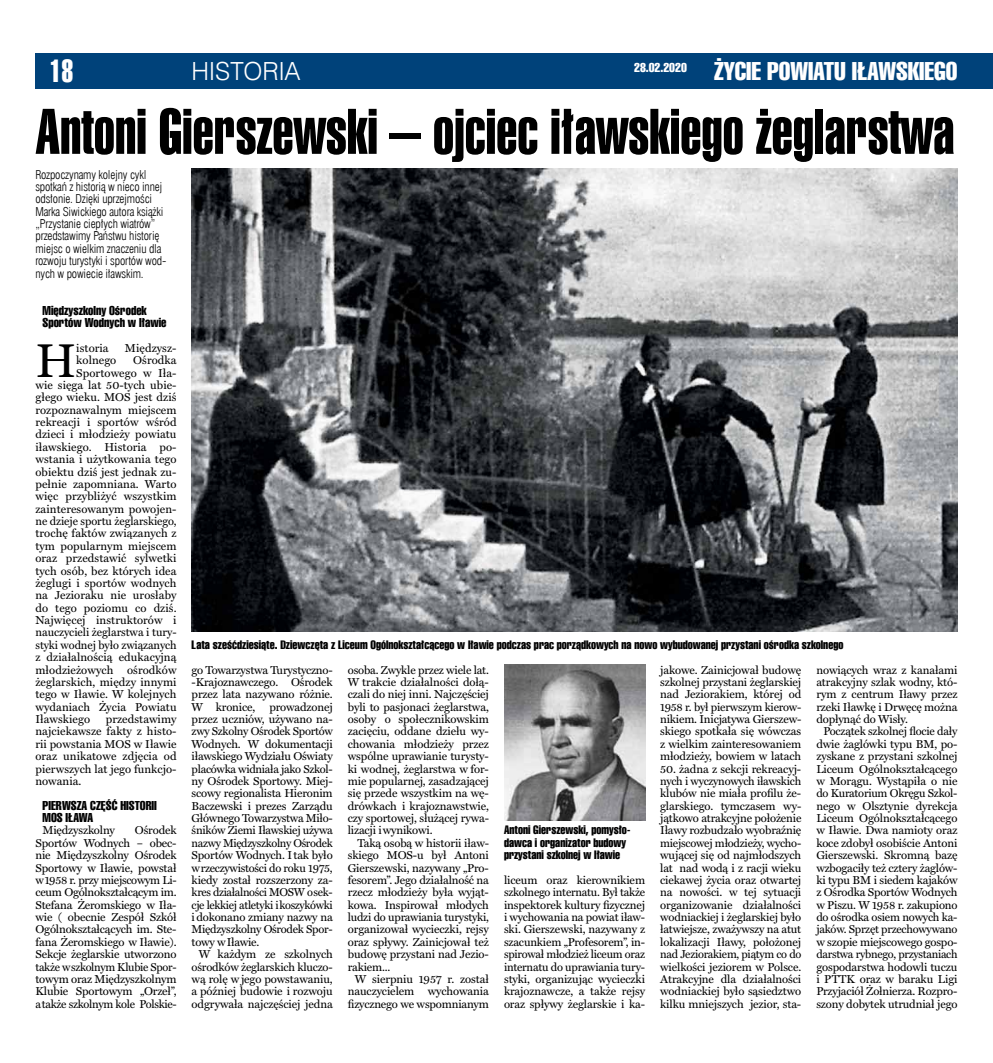
<style>
.page{position:relative;width:993px;height:1063px;background:#fff}
.page>*{position:absolute;margin:0;border:0;box-sizing:border-box;transform-origin:0 0}
.t1{font:62.5px "Swis 911 X Cm EU";color:#000}
.t2{font:47.75px "Miller Text Pl";color:#000}
.t3{font:31.25px "Swis 911 X Cm EU";color:#fff}
.t4{font:25px "Swis 911 Cm EU";color:#fff}
.t5{font:25px "Swis 721 Lt EU";color:#fff}
.t6{font:12.5px/12.4px "Swis 911 Cm EU";color:#000}
.t7{font:12.5px "Swis 911 Cm EU";color:#fff}
.t8{font:11.88px/12.4px "Swis 721 Lt Cn EU";letter-spacing:-.015em;color:#000}
.t9{font:11.88px/12.4px "Swis 911 Cm EU";color:#000}
.t10{font:11.5px/12.4px "Miller Text Pl";letter-spacing:-.005em;color:#000;text-align:justify}
</style>
<div class="page">
<div style="left:35px;top:53px;width:957px;height:36px;background:#00427a"></div>
<hr style="left:992px;top:53px;width:1px;height:36px;background:#00427a">
<img style="left:191px;top:169px;width:766px;height:463px">
<img style="left:504px;top:664px;width:141px;height:156px">
<h3 class="t3" style="left:50px;top:53px;width:25px">18</h3>
<h3 class="t4" style="left:714px;top:56px;width:245px">Życie powiatu iławskiego</h3>
<h3 class="t5" style="left:230px;top:56px;width:46px">TORIA</h3>
<h1 class="t1" style="left:35px;top:97px;width:920px">Antoni Gierszewski – ojciec iławskiego żeglarstwa</h1>
<p class="t8" style="left:35px;top:168px;width:132px">Rozpoczynamy kolejny cykl spotkań z historią w nieco innej odsłonie. Dzięki uprzejmości<br>Marka Siwickiego autora książki „Przystanie ciepłych wiatrów” przedstawimy Państwu historię miejsc o wielkim znaczeniu dla rozwoju turystyki i sportów wod&shy;nych w powiecie iławskim.</p>
<p class="t6" style="left:43px;top:304px;width:125px">Międzyszkolny Ośrodek<br>Sportów Wodnych w Iławie</p>
<h2 class="t2" style="left:35px;top:332px;width:42px">H</h2>
<p class="t10" style="left:76px;top:342px;width:34px">istoria</p>
<p class="t10" style="left:125px;top:342px;width:53px">Międzysz-</p>
<h3 class="t5" style="left:191px;top:56px;width:13px">HIS</h3>
<p class="t7" style="left:634px;top:60px;width:54px">28.02.2020</p>
<p class="t10" style="left:76px;top:354px;width:42px">kolnego</p>
<p class="t10" style="left:133px;top:354px;width:45px">Ośrodka</p>
<p class="t10" style="left:76px;top:366px;width:102px">Sportowego w Iła-</p>
<p class="t10" style="left:35px;top:379px;width:143px">wie sięga lat 50-tych ubie-</p>
<p class="t10" style="left:35px;top:391px;width:142px">głego wieku. MOS jest dziś</p>
<p class="t10" style="left:35px;top:404px;width:143px">rozpoznawalnym miejscem</p>
<p class="t10" style="left:35px;top:416px;width:143px">rekreacji i sportów wśród</p>
<p class="t10" style="left:35px;top:428px;width:142px">dzieci i młodzieży powiatu</p>
<p class="t10" style="left:35px;top:441px;width:142px">iławskiego. Historia po-</p>
<p class="t10" style="left:35px;top:453px;width:142px">wstania i użytkowania tego</p>
<p class="t10" style="left:35px;top:465px;width:143px">obiektu dziś jest jednak zu-</p>
<p class="t10" style="left:35px;top:478px;width:143px">pełnie zapomniana. Warto</p>
<p class="t10" style="left:35px;top:490px;width:143px">więc przybliżyć wszystkim</p>
<p class="t10" style="left:35px;top:503px;width:142px">zainteresowanym powojen-</p>
<p class="t10" style="left:35px;top:515px;width:143px">ne dzieje sportu żeglarskiego,</p>
<p class="t10" style="left:35px;top:527px;width:142px">trochę faktów związanych z</p>
<p class="t10" style="left:35px;top:540px;width:142px">tym popularnym miejscem</p>
<p class="t10" style="left:35px;top:552px;width:142px">oraz przedstawić sylwetki</p>
<p class="t10" style="left:35px;top:564px;width:142px">tych osób, bez których idea</p>
<p class="t10" style="left:35px;top:577px;width:142px">żeglugi i sportów wodnych</p>
<p class="t10" style="left:35px;top:589px;width:143px">na Jezioraku nie urosłaby</p>
<p class="t10" style="left:35px;top:602px;width:143px">do tego poziomu co dziś.</p>
<p class="t10" style="left:35px;top:614px;width:143px">Najwięcej instruktorów i</p>
<p class="t10" style="left:35px;top:626px;width:143px">nauczycieli żeglarstwa i tury-</p>
<p class="t10" style="left:35px;top:639px;width:143px">styki wodnej było związanych</p>
<p class="t10" style="left:35px;top:651px;width:143px">z działalnością edukacyjną</p>
<p class="t10" style="left:35px;top:663px;width:143px">młodzieżowych ośrodków</p>
<p class="t10" style="left:35px;top:676px;width:143px">żeglarskich, między innymi</p>
<p class="t10" style="left:35px;top:688px;width:142px">tego w Iławie. W kolejnych</p>
<p class="t10" style="left:35px;top:701px;width:143px">wydaniach Życia Powiatu</p>
<p class="t10" style="left:35px;top:713px;width:56px">Iławskiego</p>
<p class="t9" style="left:191px;top:638px;width:653px">Lata sześćdziesiąte. Dziewczęta z Liceum Ogólnokształcącego w Iławie podczas prac porządkowych na nowo wybudowanej przystani ośrodka szkolnego</p>
<p class="t10" style="left:348px;top:663px;width:143px">osoba. Zwykle przez wiele lat.<br>W trakcie działalności dołą&shy;czali do niej inni. Najczęściej byli to pasjonaci żeglarstwa, osoby o społecznikowskim zacięciu, oddane dziełu wy&shy;chowania młodzieży przez wspólne uprawianie turysty&shy;ki wodnej, żeglarstwa w for&shy;mie popularnej, zasadzającej się przede wszystkim na wę&shy;drówkach i krajoznawstwie, czy sportowej, służącej rywa&shy;lizacji i wynikowi.</p>
<p class="t10" style="left:348px;top:837px;width:143px;text-indent:10px">Taką osobą w historii iław&shy;skiego MOS-u był Antoni Gierszewski, nazywany „Pro&shy;fesorem”. Jego działalność na rzecz młodzieży była wyjąt&shy;kowa. Inspirował młodych ludzi do uprawiania turystyki, organizował wycieczki, rejsy oraz spływy. Zainicjował też budowę przystani nad Jezio&shy;rakiem...</p>
<p class="t10" style="left:348px;top:973px;width:143px;text-indent:7px">W sierpniu 1957 r. został nauczycielem wychowania fizycznego we wspomnianym</p>
<p class="t10" style="left:816px;top:663px;width:143px">nowiących wraz z kanałami atrakcyjny szlak wodny, któ&shy;rym z centrum Iławy przez rzeki Iławkę i Drwęcę można dopłynąć do Wisły.</p>
<p class="t10" style="left:816px;top:725px;width:143px;text-indent:7px">Początek szkolnej flocie dały dwie żaglówki typu BM, po&shy;zyskane z przystani szkolnej Liceum Ogólnokształcącego w Morągu. Wystąpiła o nie do Kuratorium Okręgu Szkol&shy;nego w Olsztynie dyrekcja Liceum Ogólnokształcącego w Iławie. Dwa namioty oraz koce zdobył osobiście Antoni Gierszewski. Skromną bazę wzbogaciły też cztery żaglów&shy;ki typu BM i siedem kajaków z Ośrodka Sportów Wodnych w Piszu. W 1958 r. zakupiono do ośrodka osiem nowych ka&shy;jaków. Sprzęt przechowywano w szopie miejscowego gospo&shy;darstwa rybnego, przystaniach gospodarstwa hodowli tuczu i PTTK oraz w baraku Ligi Przyjaciół Żołnierza. Rozpro&shy;szony dobytek utrudniał jego</p>
<p class="t10" style="left:660px;top:663px;width:143px">jakowe. Zainicjował budowę szkolnej przystani żeglarskiej nad Jeziorakiem, której od 1958 r. był pierwszym kierow&shy;nikiem. Inicjatywa Gierszew&shy;skiego spotkała się wówczas z wielkim zainteresowaniem młodzieży, bowiem w latach</p>
<p class="t10" style="left:660px;top:762px;width:143px">50. żadna z sekcji rekreacyj&shy;nych i wyczynowych iławskich klubów nie miała profilu że&shy;glarskiego. tymczasem wy&shy;jątkowo atrakcyjne położenie Iławy rozbudzało wyobraźnię miejscowej młodzieży, wycho&shy;wującej się od najmłodszych lat nad wodą i z racji wieku ciekawej życia oraz otwartej na nowości. w tej sytuacji organizowanie działalności wodniackiej i żeglarskiej było łatwiejsze, zważywszy na atut lokalizacji Iławy, położonej nad Jeziorakiem, piątym co do wielkości jeziorem w Polsce.<br>Atrakcyjne dla działalności wodniackiej było sąsiedztwo kilku mniejszych jezior, sta-</p>
<p class="t10" style="left:191px;top:663px;width:143px">go Towarzystwa Turystyczno--Krajoznawczego. Ośrodek przez lata nazywano różnie.<br>W kronice, prowadzonej przez uczniów, używano na&shy;zwy Szkolny Ośrodek Sportów Wodnych. W dokumentacji iławskiego Wydziału Oświaty placówka widniała jako Szkol&shy;ny Ośrodek Sportowy. Miej&shy;scowy regionalista Hieronim Baczewski i prezes Zarządu Głównego Towarzystwa Miło&shy;śników Ziemi Iławskiej używa nazwy Międzyszkolny Ośrodek Sportów Wodnych. I tak było w rzeczywistości do roku 1975, kiedy został rozszerzony za&shy;kres działalności MOSW o sek&shy;cje lekkiej atletyki i koszykówki i dokonano zmiany nazwy na Międzyszkolny Ośrodek Spor&shy;towy w Iławie.</p>
<p class="t10" style="left:191px;top:948px;width:143px;text-indent:7px">W każdym ze szkolnych ośrodków żeglarskich kluczo&shy;wą rolę w jego powstawaniu, a później budowie i rozwoju odgrywała najczęściej jedna</p>
<p class="t10" style="left:35px;top:713px;width:143px;text-indent:70px">przedstawimy najciekawsze fakty z histo&shy;rii powstania MOS w Iławie oraz unikatowe zdjęcia od pierwszych lat jego funkcjo&shy;nowania.</p>
<p class="t6" style="left:43px;top:799px;width:116px">PIERWSZA CZĘŚĆ HISTORII<br>MOS IŁAWA</p>
<p class="t10" style="left:43px;top:824px;width:74px">Międzyszkolny</p>
<p class="t9" style="left:504px;top:824px;width:128px">Antoni Gierszewski, pomysło&shy;dawca i organizator budowy przystani szkolnej w Iławie</p>
<p class="t10" style="left:35px;top:824px;width:143px;text-indent:99px">Ośrodek Sportów Wodnych – obec&shy;nie Międzyszkolny Ośrodek Sportowy w Iławie, powstał w 1958 r. przy miejscowym Li&shy;ceum Ogólnokształcącym im.<br>Stefana Żeromskiego w Iła&shy;wie ( obecnie Zespół Szkół Ogólnokształcących im. Ste&shy;fana Żeromskiego w Iławie).<br>Sekcje żeglarskie utworzono także w szkolnym Klubie Spor&shy;towym oraz Międzyszkolnym Klubie Sportowym „Orzeł”, a także szkolnym kole Polskie-</p>
<p class="t10" style="left:504px;top:874px;width:143px">liceum oraz kierownikiem szkolnego internatu. Był także inspektorek kultury fizycznej i wychowania na powiat iław&shy;ski. Gierszewski, nazywany z szacunkiem „Profesorem”, in&shy;spirował młodzież liceum oraz internatu do uprawiania tury&shy;styki, organizując wycieczki krajoznawcze, a także rejsy oraz spływy żeglarskie i ka-</p>
</div>
